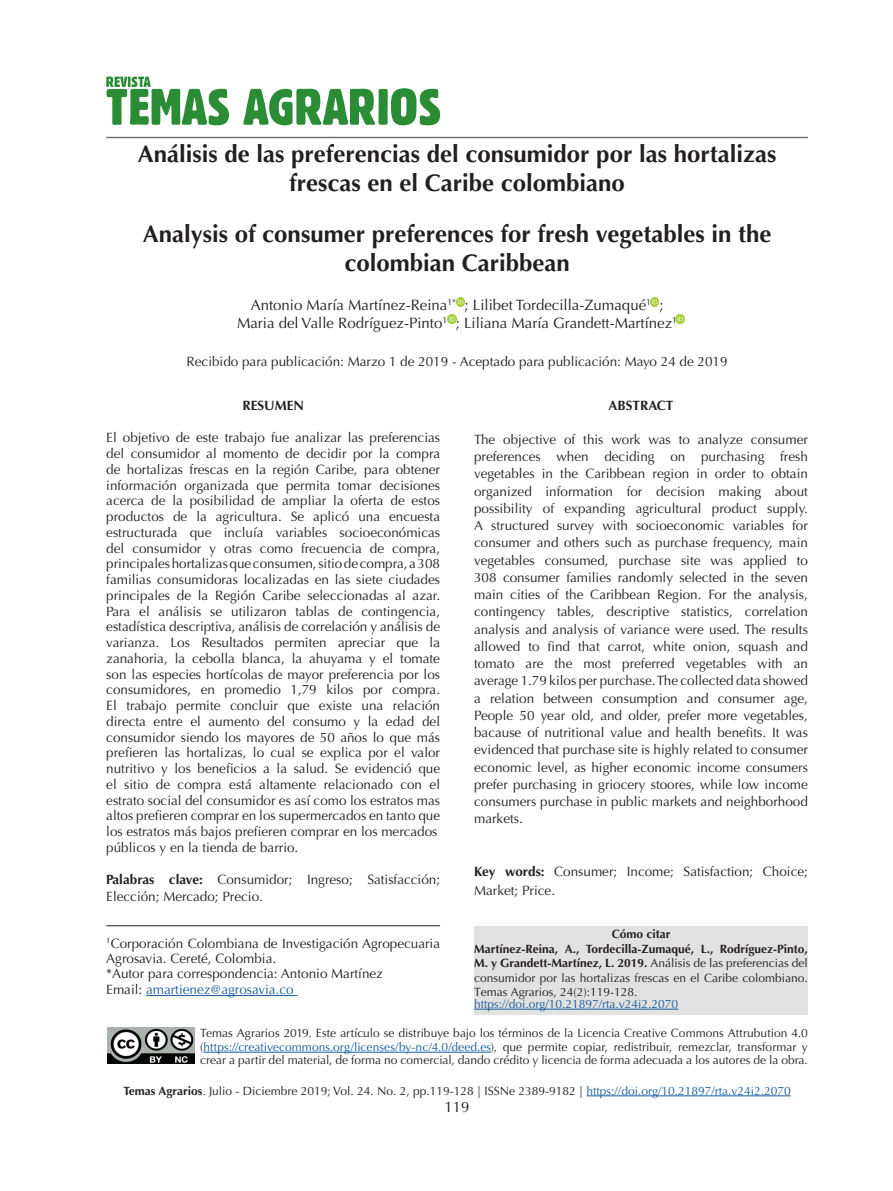
<style>
.page{position:relative;width:893px;height:1191px;background:#fff}
.page>*{position:absolute;margin:0;border:0;box-sizing:border-box;transform-origin:0 0}
.t1{font:700 24px "Optima";color:#231f20}
.t2{font:15px "Optima";color:#231f20}
.FECHA{font:13.5px/17.2px "Optima";color:#231f20;text-align:justify}
.t3{font:13.5px "Optima";color:#175d9e}
.t4{font:700 13.5px "Optima";color:#231f20}
.t5{font:12px/13.5px "Optima";color:#231f20}
.t6{font:700 12px/14.4px "Optima";color:#231f20}
.t7{font:12px "Optima";color:#175d9e}
.s1{font-weight:700}
.s2{color:#231f20}
.s3{font-weight:400}
.s4{color:#175d9e}
</style>
<div class="page">
<svg style="left:243px;top:88px;width:197px;height:37px"></svg>
<svg style="left:106px;top:77px;width:123px;height:48px"></svg>
<hr style="left:106px;top:137px;width:702px;height:1px;background:#000001">
<hr style="left:146px;top:995px;width:151px;height:1px;background:#175d9e">
<div style="left:474px;top:926px;width:334px;height:89px;background:#e1e1e1"></div>
<hr style="left:474px;top:1008px;width:204px;height:1px;background:#175d9e">
<hr style="left:587px;top:1095px;width:204px;height:1px;background:#175d9e">
<svg style="left:456px;top:297px;width:9px;height:9px"></svg>
<svg style="left:650px;top:297px;width:9px;height:9px"></svg>
<svg style="left:676px;top:315px;width:8px;height:9px"></svg>
<svg style="left:448px;top:315px;width:8px;height:9px"></svg>
<hr style="left:106px;top:925px;width:334px;height:1px;background:#231f20">
<img style="left:107px;top:1027px;width:87px;height:36px">
<hr style="left:203px;top:1051px;width:288px;height:1px;background:#175d9e">
<p class="t1" style="left:138px;top:140px;width:640px">Análisis de las preferencias del consumidor por las hortalizas</p>
<p class="t1" style="left:289px;top:169px;width:337px">frescas en el Caribe colombiano</p>
<p class="t1" style="left:143px;top:220px;width:630px">Analysis of consumer preferences for fresh vegetables in the</p>
<p class="t1" style="left:344px;top:248px;width:227px">colombian Caribbean</p>
<p class="t2" style="left:251px;top:296px;width:414px">Antonio María Martínez-Reina<sup>1*</sup> ; Lilibet Tordecilla-Zumaqué<sup>1</sup> ;</p>
<p class="t2" style="left:237px;top:314px;width:441px">Maria del Valle Rodríguez-Pinto<sup>1</sup> ; Liliana María Grandett-Martínez<sup>1</sup></p>
<p class="FECHA" style="left:187px;top:353px;width:543px">Recibido para publicación: Marzo 1 de 2019 - Aceptado para publicación: Mayo 24 de 2019</p>
<p class="t4" style="left:242px;top:398px;width:63px">RESUMEN</p>
<p class="FECHA" style="left:106px;top:430px;width:335px;line-height:15.8px">El objetivo de este trabajo fue analizar las preferencias del consumidor al momento de decidir por la compra de hortalizas frescas en la región Caribe, para obtener</p>
<p class="FECHA" style="left:106px;top:477px;width:335px;line-height:15.8px">información organizada que permita tomar decisiones acerca de la posibilidad de ampliar la oferta de estos</p>
<p class="FECHA" style="left:106px;top:508px;width:335px">productos de la agricultura. Se aplicó una encuesta</p>
<p class="FECHA" style="left:106px;top:524px;width:335px;line-height:15.8px">estructurada que incluía variables socioeconómicas del consumidor y otras como frecuencia de compra,</p>
<p class="FECHA" style="left:106px;top:555px;width:335px">principales hortalizas que consumen, sitio de compra, a 308</p>
<p class="FECHA" style="left:106px;top:572px;width:335px;line-height:15.8px">familias consumidoras localizadas en las siete ciudades principales de la Región Caribe seleccionadas al azar.<br>Para el análisis se utilizaron tablas de contingencia,</p>
<p class="FECHA" style="left:106px;top:618px;width:335px">estadística descriptiva, análisis de correlación y análisis de</p>
<p class="FECHA" style="left:106px;top:634px;width:335px">varianza. Los Resultados permiten apreciar que la</p>
<p class="FECHA" style="left:106px;top:650px;width:335px;line-height:15.8px">zanahoria, la cebolla blanca, la ahuyama y el tomate son las especies hortícolas de mayor preferencia por los</p>
<p class="FECHA" style="left:106px;top:681px;width:335px">consumidores, en promedio 1,79 kilos por compra.</p>
<p class="FECHA" style="left:106px;top:697px;width:335px">El trabajo permite concluir que existe una relación</p>
<p class="FECHA" style="left:106px;top:713px;width:335px">directa entre el aumento del consumo y la edad del</p>
<p class="FECHA" style="left:106px;top:728px;width:335px">consumidor siendo los mayores de 50 años lo que más</p>
<p class="FECHA" style="left:106px;top:744px;width:335px">prefieren las hortalizas, lo cual se explica por el valor</p>
<p class="FECHA" style="left:106px;top:760px;width:335px">nutritivo y los beneficios a la salud. Se evidenció que</p>
<p class="FECHA" style="left:106px;top:776px;width:335px">el sitio de compra está altamente relacionado con el</p>
<p class="FECHA" style="left:106px;top:792px;width:335px;line-height:15.8px">estrato social del consumidor es así como los estratos mas altos prefieren comprar en los supermercados en tanto que los estratos más bajos prefieren comprar en los mercados</p>
<p class="FECHA" style="left:106px;top:839px;width:194px">públicos y en la tienda de barrio.</p>
<p class="FECHA" style="left:106px;top:871px;width:335px"><span class="s1">Palabras clave:</span> Consumidor; Ingreso; Satisfacción;</p>
<p class="FECHA" style="left:106px;top:887px;width:158px">Elección; Mercado; Precio.</p>
<p class="t4" style="left:609px;top:398px;width:66px">ABSTRACT</p>
<p class="FECHA" style="left:474px;top:431px;width:335px">The objective of this work was to analyze consumer</p>
<p class="FECHA" style="left:474px;top:448px;width:335px">preferences when deciding on purchasing fresh</p>
<p class="FECHA" style="left:474px;top:465px;width:335px">vegetables in the Caribbean region in order to obtain</p>
<p class="FECHA" style="left:474px;top:482px;width:335px">organized information for decision making about</p>
<p class="FECHA" style="left:474px;top:500px;width:335px">possibility of expanding agricultural product supply.<br>A structured survey with socioeconomic variables for</p>
<p class="FECHA" style="left:474px;top:534px;width:335px">consumer and others such as purchase frequency, main vegetables consumed, purchase site was applied to 308 consumer families randomly selected in the seven main cities of the Caribbean Region. For the analysis,</p>
<p class="FECHA" style="left:474px;top:603px;width:335px">contingency tables, descriptive statistics, correlation analysis and analysis of variance were used. The results allowed to find that carrot, white onion, squash and</p>
<p class="FECHA" style="left:474px;top:655px;width:335px">tomato are the most preferred vegetables with an</p>
<p class="FECHA" style="left:474px;top:672px;width:335px">average 1.79 kilos per purchase. The collected data showed</p>
<p class="FECHA" style="left:474px;top:689px;width:335px">a relation between consumption and consumer age,</p>
<p class="FECHA" style="left:474px;top:707px;width:335px">People 50 year old, and older, prefer more vegetables, bacause of nutritional value and health benefits. It was evidenced that purchase site is highly related to consumer</p>
<p class="FECHA" style="left:474px;top:758px;width:335px">economic level, as higher economic income consumers prefer purchasing in griocery stoores, while low income consumers purchase in public markets and neighborhood markets.</p>
<p class="FECHA" style="left:474px;top:862px;width:335px"><span class="s1">Key words:</span> Consumer; Income; Satisfaction; Choice;</p>
<p class="FECHA" style="left:474px;top:882px;width:83px">Market; Price.</p>
<p class="FECHA" style="left:106px;top:935px;width:335px;line-height:15px"><sup>1</sup>Corporación Colombiana de Investigación Agropecuaria<br>Agrosavia. Cereté, Colombia.</p>
<p class="FECHA" style="left:106px;top:964px;width:278px">*Autor para correspondencia: Antonio Martínez</p>
<p class="t3" style="left:106px;top:981px;width:189px"><span class="s2">Email:</span> amartienez@agrosavia.co</p>
<p class="t6" style="left:612px;top:927px;width:60px">Cómo citar</p>
<p class="t6" style="left:474px;top:941px;width:335px">Martínez-Reina, A., Tordecilla-Zumaqué, L., Rodríguez-Pinto,<br>M. y Grandett-Martínez, L. 2019. <span class="s3">Análisis de las preferencias del</span></p>
<p class="t5" style="left:474px;top:971px;width:335px">consumidor por las hortalizas frescas en el Caribe colombiano.</p>
<p class="t5" style="left:474px;top:985px;width:165px">Temas Agrarios, 24(2):119-128.</p>
<p class="t7" style="left:474px;top:997px;width:206px">https://doi.org/10.21897/rta.v24i2.2070</p>
<p class="t5" style="left:200px;top:1026px;width:609px">Temas Agrarios 2019. Este artículo se distribuye bajo los términos de la Licencia Creative Commons Attrubution 4.0</p>
<p class="t5" style="left:200px;top:1040px;width:609px">(<span class="s4">https://creativecommons.org/licenses/by-nc/4.0/deed.es</span>), que permite copiar, redistribuir, remezclar, transformar y crear a partir del material, de forma no comercial, dando crédito y licencia de forma adecuada a los autores de la obra.</p>
<p class="t5" style="left:123px;top:1084px;width:669px"><span class="s1">Temas Agrarios</span>. Julio - Diciembre 2019; Vol. 24. No. 2, pp.119-128 | ISSNe 2389-9182 | <span class="s4">https://doi.org/10.21897/rta.v24i2.2070</span></p>
<p class="t2" style="left:445px;top:1098px;width:27px">119</p>
</div>
